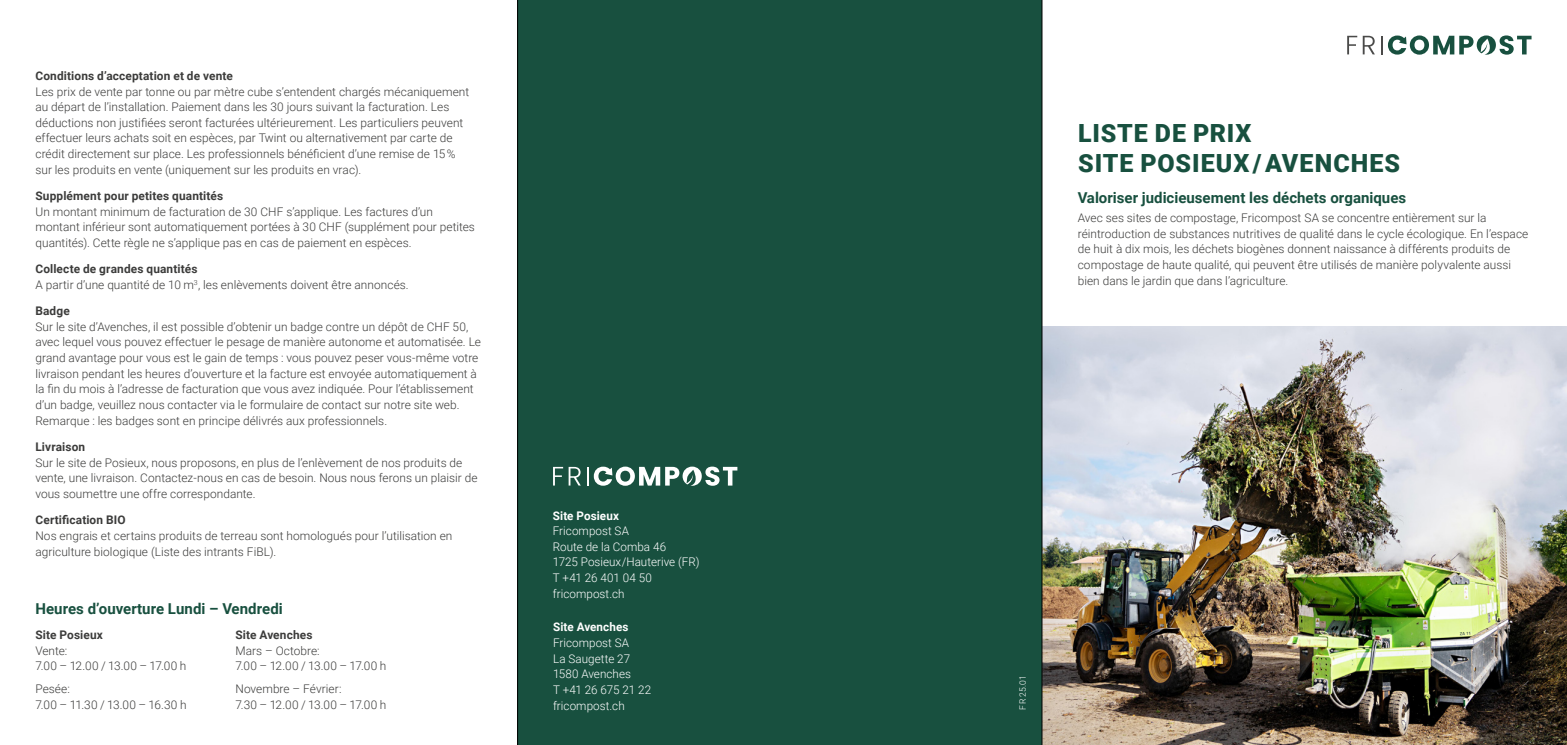
<style>
.page{position:relative;width:1567px;height:745px;background:#fff}
.page>*{position:absolute;margin:0;border:0;box-sizing:border-box;transform-origin:0 0}
.t1{font:900 25px/30px "Roboto";letter-spacing:.035em;color:#18503f}
.t2{font:700 15px "Roboto";color:#18503f}
.t3{font:300 11.88px/15.6px "Roboto";letter-spacing:.005em;color:#3c3c3b}
.t4{font:300 11.88px/15.6px "Roboto";letter-spacing:.005em;color:#fff}
.t5{font:700 11.88px "Roboto";letter-spacing:.01em;color:#3c3c3b}
.t6{font:700 11.88px "Roboto";letter-spacing:.01em;color:#fff}
.t7{font:300 8.75px "Roboto";color:#fff}
.s1{font-weight:700}
</style>
<div class="page">
<svg style="left:1347px;top:36px;width:27px;height:18px"></svg>
<svg style="left:1381px;top:35px;width:150px;height:20px"></svg>
<div style="left:517px;top:0;width:525px;height:744px;background:#18503f"></div>
<svg style="left:553px;top:466px;width:27px;height:19px"></svg>
<svg style="left:587px;top:466px;width:150px;height:19px"></svg>
<img style="left:1042px;top:327px;width:524px;height:417px">
<hr style="left:517px;top:0;width:1px;height:744px;background:#000">
<hr style="left:1041px;top:0;width:1px;height:744px;background:#000">
<p class="t5" style="left:35px;top:67px;width:199px">Conditions d’acceptation et de vente</p>
<p class="t3" style="left:35px;top:83px;width:435px">Les prix de vente par tonne ou par mètre cube s’entendent chargés mécaniquement au départ de l’installation. Paiement dans les 30 jours suivant la facturation. Les déductions non justifiées seront facturées ultérieurement. Les particuliers peuvent effectuer leurs achats soit en espèces, par Twint ou alternativement par carte de crédit directement sur place. Les professionnels bénéficient d’une remise de 15 % sur les produits en vente (uniquement sur les produits en vrac).</p>
<p class="t5" style="left:35px;top:187px;width:189px">Supplément pour petites quantités</p>
<p class="t3" style="left:35px;top:203px;width:441px">Un montant minimum de facturation de 30 CHF s’applique. Les factures d’un montant inférieur sont automatiquement portées à 30 CHF (supplément pour petites quantités). Cette règle ne s’applique pas en cas de paiement en espèces.</p>
<p class="t3" style="left:35px;top:260px;width:375px"><span class="s1">Collecte de grandes quantités<br></span>A partir d’une quantité de 10 m<sup>3</sup>, les enlèvements doivent être annoncés.</p>
<p class="t5" style="left:35px;top:302px;width:36px">Badge</p>
<p class="t3" style="left:35px;top:318px;width:447px">Sur le site d’Avenches, il est possible d’obtenir un badge contre un dépôt de CHF 50, avec lequel vous pouvez effectuer le pesage de manière autonome et automatisée. Le grand avantage pour vous est le gain de temps : vous pouvez peser vous-même votre livraison pendant les heures d’ouverture et la facture est envoyée automatiquement à la fin du mois à l’adresse de facturation que vous avez indiquée. Pour l’établissement d’un badge, veuillez nous contacter via le formulaire de contact sur notre site web.<br>Remarque : les badges sont en principe délivrés aux professionnels.</p>
<p class="t5" style="left:35px;top:438px;width:51px">Livraison</p>
<p class="t3" style="left:35px;top:454px;width:443px">Sur le site de Posieux, nous proposons, en plus de l’enlèvement de nos produits de vente, une livraison. Contactez-nous en cas de besoin. Nous nous ferons un plaisir de vous soumettre une offre correspondante.</p>
<p class="t5" style="left:35px;top:511px;width:92px">Certification BIO</p>
<p class="t3" style="left:35px;top:527px;width:418px">Nos engrais et certains produits de terreau sont homologués pour l’utilisation en agriculture biologique (Liste des intrants FiBL).</p>
<p class="t2" style="left:35px;top:598px;width:249px">Heures d’ouverture Lundi – Vendredi</p>
<p class="t5" style="left:35px;top:626px;width:69px">Site Posieux</p>
<p class="t3" style="left:35px;top:641px;width:152px">Vente:<br>7.00 – 12.00 / 13.00 – 17.00 h</p>
<p class="t3" style="left:35px;top:680px;width:152px">Pesée:<br>7.00 – 11.30 / 13.00 – 16.30 h</p>
<p class="t5" style="left:235px;top:626px;width:78px">Site Avenches</p>
<p class="t3" style="left:235px;top:641px;width:152px">Mars – Octobre:<br>7.00 – 12.00 / 13.00 – 17.00 h</p>
<p class="t3" style="left:235px;top:680px;width:152px">Novembre – Février:<br>7.30 – 12.00 / 13.00 – 17.00 h</p>
<p class="t6" style="left:553px;top:506px;width:68px">Site Posieux</p>
<p class="t4" style="left:553px;top:522px;width:148px">Fricompost SA<br>Route de la Comba 46<br>1725 Posieux/Hauterive (FR)<br>T +41 26 401 04 50 fricompost.ch</p>
<p class="t6" style="left:553px;top:618px;width:77px">Site Avenches</p>
<p class="t4" style="left:553px;top:634px;width:100px">Fricompost SA<br>La Saugette 27<br>1580 Avenches<br>T +41 26 675 21 22 fricompost.ch</p>
<h1 class="t1" style="left:1078px;top:117px;width:323px">LISTE DE PRIX<br>SITE POSIEUX / AVENCHES</h1>
<p class="t2" style="left:1077px;top:187px;width:330px">Valoriser judicieusement les déchets organiques</p>
<p class="t3" style="left:1077px;top:209px;width:452px">Avec ses sites de compostage, Fricompost SA se concentre entièrement sur la réintroduction de substances nutritives de qualité dans le cycle écologique. En l’espace de huit à dix mois, les déchets biogènes donnent naissance à différents produits de compostage de haute qualité, qui peuvent être utilisés de manière polyvalente aussi bien dans le jardin que dans l’agriculture.</p>
<p class="t7" style="left:1016px;top:709px;width:36px;rotate:-90deg">FR 25.01</p>
</div>
